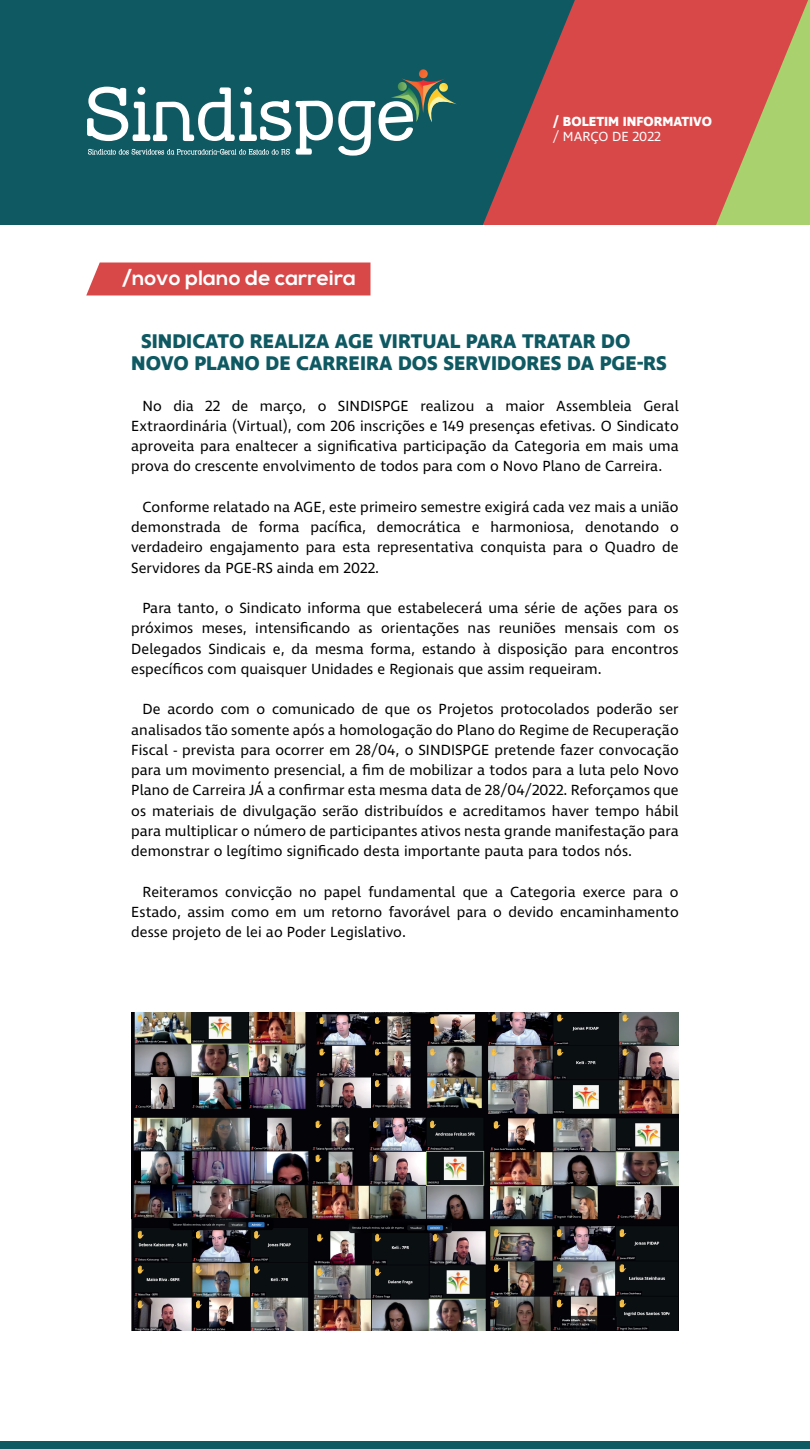
<style>
.page{position:relative;width:810px;height:1449px;background:#fff}
.page>*{position:absolute;margin:0;border:0;box-sizing:border-box;transform-origin:0 0}
.t1{font:700 21px "Nexa";letter-spacing:.005em;color:#fff}
.t2{font:700 20.25px/22.5px "Ingra";color:#0f5963}
.t3{font:15px/20.2px "Ingra";letter-spacing:.005em;color:#000001;text-align:justify}
.t4{font:700 13.5px "Ingra";color:#fff}
.t5{font:13.5px "Ingra";color:#fff}
</style>
<div class="page">
<div style="left:0;top:1442px;width:810px;height:7px;background:#0f5963"></div>
<div style="left:0;top:0;width:810px;height:225px;background:#0f5963"></div>
<svg style="left:483px;top:0;width:233px;height:225px;fill:#d94848"></svg>
<svg style="left:716px;top:0;width:94px;height:225px;background:#c08e5b"></svg>
<svg style="left:87px;top:69px;width:370px;height:87px"></svg>
<svg style="left:86px;top:262px;width:284px;height:34px;background:#db5252"></svg>
<img style="left:131px;top:1012px;width:548px;height:319px">
<h1 class="t1" style="left:123px;top:266px;width:235px">/novo plano de carreira</h1>
<p class="t4" style="left:553px;top:113px;width:161px">/ BOLETIM INFORMATIVO</p>
<p class="t5" style="left:553px;top:129px;width:109px">/ MARÇO DE 2022</p>
<h2 class="t2" style="left:131px;top:331px;width:537px;text-indent:10px">SINDICATO REALIZA AGE VIRTUAL PARA TRATAR DO<br>NOVO PLANO DE CARREIRA DOS SERVIDORES DA PGE-RS</h2>
<p class="t3" style="left:131px;top:396px;width:549px;text-indent:11px">No dia 22 de março, o SINDISPGE realizou a maior Assembleia Geral Extraordinária (Virtual), com 206 inscrições e 149 presenças efetivas. O Sindicato aproveita para enaltecer a significativa participação da Categoria em mais uma prova do crescente envolvimento de todos para com o Novo Plano de Carreira.</p>
<p class="t3" style="left:131px;top:498px;width:549px;text-indent:11px">Conforme relatado na AGE, este primeiro semestre exigirá cada vez mais a união demonstrada de forma pacífica, democrática e harmoniosa, denotando o verdadeiro engajamento para esta representativa conquista para o Quadro de Servidores da PGE-RS ainda em 2022.</p>
<p class="t3" style="left:131px;top:599px;width:549px;text-indent:11px">Para tanto, o Sindicato informa que estabelecerá uma série de ações para os próximos meses, intensificando as orientações nas reuniões mensais com os Delegados Sindicais e, da mesma forma, estando à disposição para encontros específicos com quaisquer Unidades e Regionais que assim requeiram.</p>
<p class="t3" style="left:131px;top:700px;width:549px;text-indent:11px">De acordo com o comunicado de que os Projetos protocolados poderão ser analisados tão somente após a homologação do Plano do Regime de Recuperação Fiscal - prevista para ocorrer em 28/04, o SINDISPGE pretende fazer convocação para um movimento presencial, a fim de mobilizar a todos para a luta pelo Novo Plano de Carreira JÁ a confirmar esta mesma data de 28/04/2022. Reforçamos que os materiais de divulgação serão distribuídos e acreditamos haver tempo hábil para multiplicar o número de participantes ativos nesta grande manifestação para demonstrar o legítimo significado desta importante pauta para todos nós.</p>
<p class="t3" style="left:131px;top:882px;width:549px;text-indent:11px">Reiteramos convicção no papel fundamental que a Categoria exerce para o Estado, assim como em um retorno favorável para o devido encaminhamento desse projeto de lei ao Poder Legislativo.</p>
</div>
